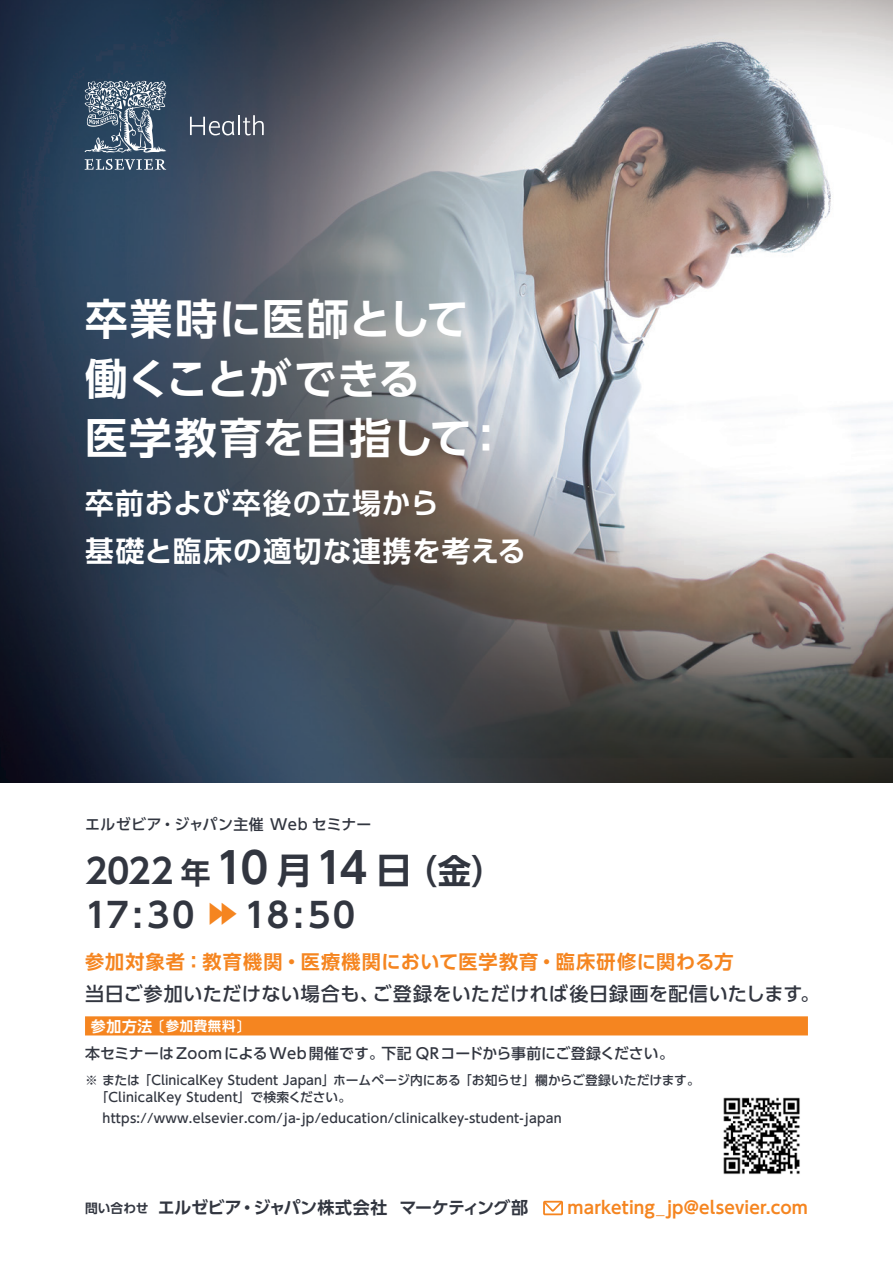
<style>
.page{position:relative;width:893px;height:1263px;background:#fff}
.page>*{position:absolute;margin:0;border:0;box-sizing:border-box;transform-origin:0 0}
.見出し{font:700 42.45px/59.6px "UD Shin Go Pro De";letter-spacing:.01em;color:#fff}
.見出し-2{font:700 34.05px/44.7px "UD Shin Go Pro De";letter-spacing:-.005em;color:#323640}
.見出し-3{font:700 28.65px/47.8px "UD Shin Go Pro De";letter-spacing:.03em;color:#fff}
.見出し-4{font:500 19.2px "UD Shin Go Pro";letter-spacing:.025em;color:#323640}
.見出し-5{font:700 19.2px "UD Shin Go Pro De";letter-spacing:.055em;color:#f58520}
.t1{font:700 16.95px "UD Shin Go Pro De";letter-spacing:.005em;color:#f58520}
.見出し-6{font:500 14.85px "UD Shin Go Pro";letter-spacing:.02em;color:#323640}
.t2{font:700 13.35px "UD Shin Go Pro De";letter-spacing:.05em;color:#fff}
.t3{font:500 12.75px/17px "UD Shin Go Pro";letter-spacing:.02em;color:#323640}
.s1{font-size:29.7px}
.s2{font-size:42.45px}
.s3{font-size:36.15px}
.s4{font-size:24.3px;color:#f58520}
.s5{font-size:14.85px}
.s6{font-family:"UD Shin Go Pro";font-weight:400;font-size:14.85px}
.s7{font-size:12.75px;color:#323640}
.s8{color:#323640}
</style>
<div class="page">
<img style="left:0;top:0;width:893px;height:782px">
<div style="left:85px;top:1016px;width:723px;height:19px;background:#f58520"></div>
<img style="left:723px;top:1097px;width:77px;height:78px">
<svg style="left:544px;top:1200px;width:18px;height:12px"></svg>
<div style="left:543px;top:1201px;width:20px;height:14px;border:2px solid #f58520"></div>
<svg style="left:85px;top:159px;width:81px;height:11px"></svg>
<svg style="left:85px;top:81px;width:81px;height:72px;background:#697c8e"></svg>
<svg style="left:190px;top:117px;width:44px;height:18px"></svg>
<hr style="left:238px;top:115px;width:2px;height:20px;background:#fff">
<svg style="left:243px;top:115px;width:21px;height:20px"></svg>
<p class="見出し" style="left:85px;top:288px;width:424px">卒業時に医師として働くことができる<br>医学教育を目指して：</p>
<p class="見出し-3" style="left:85px;top:479px;width:442px">卒前および卒後の立場から<br>基礎と臨床の適切な連携を考える</p>
<p class="見出し-6" style="left:85px;top:812px;width:288px">エルゼビア・ジャパン主催 Web セミナー</p>
<p class="見出し-2" style="left:85px;top:847px;width:422px">2022 <span class="s1">年</span> <span class="s2">10</span> <span class="s3">月</span><span class="s2">14</span> <span class="s3">日</span>（金）<br>17:30 <span class="s4">▶▶</span>18:50</p>
<p class="見出し-5" style="left:85px;top:946px;width:650px">参加対象者：教育機関・医療機関において医学教育・臨床研修に関わる方</p>
<p class="見出し-4" style="left:85px;top:978px;width:736px">当日ご参加いただけない場合も、ご登録をいただければ後日録画を配信いたします。</p>
<p class="t2" style="left:91px;top:1015px;width:163px"><span class="s5">参加方法</span><span class="s6">〔</span>参加費無料<span class="s6">〕</span></p>
<p class="見出し-6" style="left:85px;top:1041px;width:590px">本セミナーはZoomによるWeb開催です。下記 QRコードから事前にご登録ください。</p>
<p class="t3" style="left:95px;top:1071px;width:606px;text-indent:-10px">※ または「ClinicalKey Student Japan」ホームページ内にある「お知らせ」欄からご登録いただけます。「ClinicalKey Student」で検索ください。</p>
<p class="t3" style="left:85px;top:1109px;width:478px">　 https://www.elsevier.com/ja-jp/education/clinicalkey-student-japan</p>
<p class="t1" style="left:85px;top:1194px;width:724px"><span class="s7">問い合わせ</span> <span class="s8">エルゼビア・ジャパン株式会社 マーケティング部　　</span>marketing_jp@elsevier.com</p>
</div>
